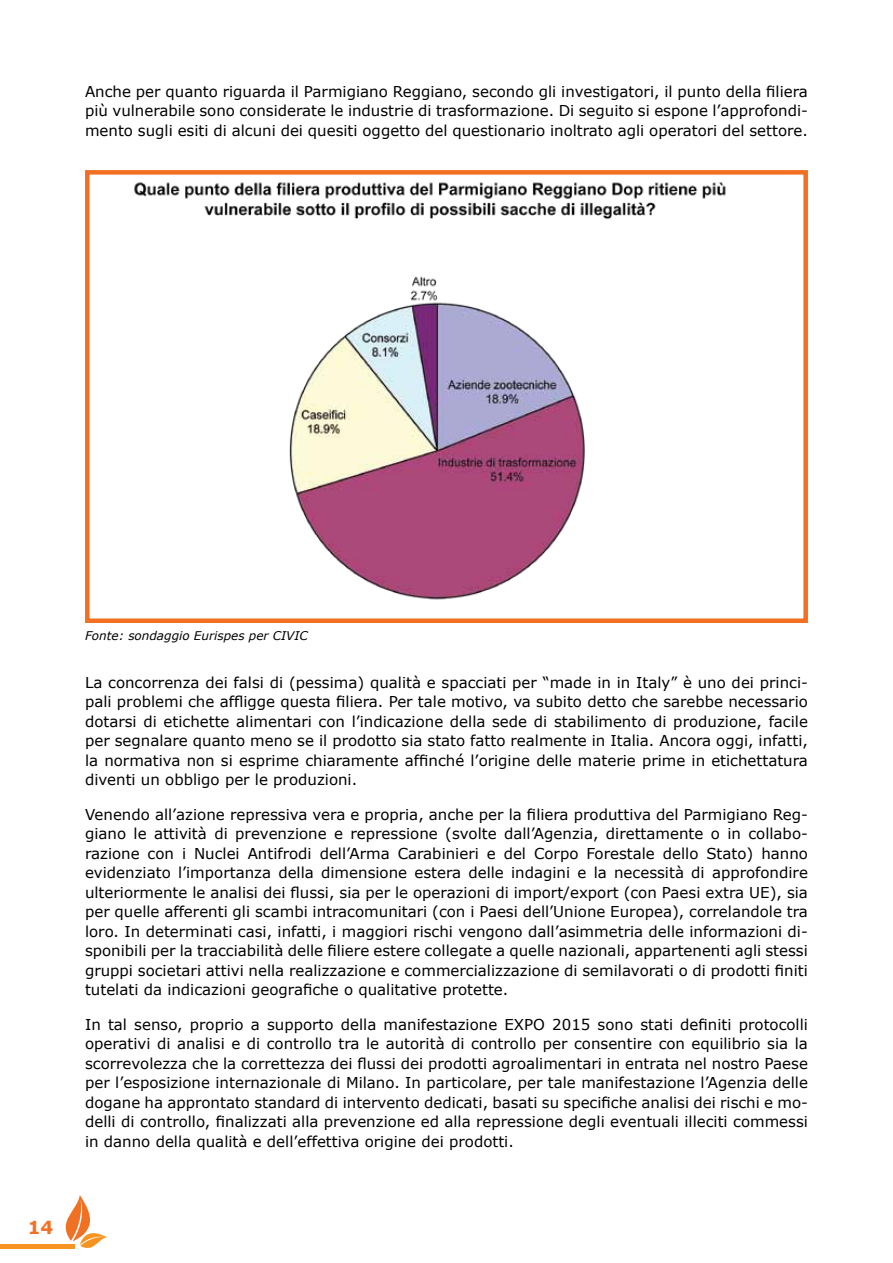
<style>
.page{position:relative;width:893px;height:1263px;background:#fff}
.page>*{position:absolute;margin:0;border:0;box-sizing:border-box;transform-origin:0 0}
.t1{font:700 18px "Verdana";color:#f36f21}
.t2{font:15px/19.5px "Verdana";color:#000;text-align:justify}
.t3{font:italic 12px "Verdana";color:#000}
</style>
<div class="page">
<svg style="left:65px;top:1195px;width:42px;height:53px"></svg>
<div style="left:0;top:1244px;width:75px;height:5px;background:#f69321"></div>
<img style="left:134px;top:182px;width:592px;height:418px">
<div style="left:85px;top:170px;width:723px;height:453px;border:4px solid #f36f21"></div>
<p class="t2" style="left:85px;top:82px;width:724px">Anche per quanto riguarda il Parmigiano Reggiano, secondo gli investigatori, il punto della filiera più vulnerabile sono considerate le industrie di trasformazione. Di seguito si espone l’approfondi&shy;mento sugli esiti di alcuni dei quesiti oggetto del questionario inoltrato agli operatori del settore.</p>
<p class="t1" style="left:28px;top:1216px;width:27px">14</p>
<p class="t3" style="left:85px;top:628px;width:224px">Fonte: sondaggio Eurispes per CIVIC</p>
<p class="t2" style="left:85px;top:673px;width:724px">La concorrenza dei falsi di (pessima) qualità e spacciati per “made in in Italy” è uno dei princi&shy;pali problemi che affligge questa filiera. Per tale motivo, va subito detto che sarebbe necessario dotarsi di etichette alimentari con l’indicazione della sede di stabilimento di produzione, facile per segnalare quanto meno se il prodotto sia stato fatto realmente in Italia. Ancora oggi, infatti, la normativa non si esprime chiaramente affinché l’origine delle materie prime in etichettatura diventi un obbligo per le produzioni.</p>
<p class="t2" style="left:85px;top:805px;width:724px">Venendo all’azione repressiva vera e propria, anche per la filiera produttiva del Parmigiano Reg&shy;giano le attività di prevenzione e repressione (svolte dall’Agenzia, direttamente o in collabo&shy;razione con i Nuclei Antifrodi dell’Arma Carabinieri e del Corpo Forestale dello Stato) hanno evidenziato l’importanza della dimensione estera delle indagini e la necessità di approfondire ulteriormente le analisi dei flussi, sia per le operazioni di import/export (con Paesi extra UE), sia per quelle afferenti gli scambi intracomunitari (con i Paesi dell’Unione Europea), correlandole tra loro. In determinati casi, infatti, i maggiori rischi vengono dall’asimmetria delle informazioni di&shy;sponibili per la tracciabilità delle filiere estere collegate a quelle nazionali, appartenenti agli stessi gruppi societari attivi nella realizzazione e commercializzazione di semilavorati o di prodotti finiti tutelati da indicazioni geografiche o qualitative protette.</p>
<p class="t2" style="left:85px;top:1015px;width:724px">In tal senso, proprio a supporto della manifestazione EXPO 2015 sono stati definiti protocolli operativi di analisi e di controllo tra le autorità di controllo per consentire con equilibrio sia la scorrevolezza che la correttezza dei flussi dei prodotti agroalimentari in entrata nel nostro Paese per l’esposizione internazionale di Milano. In particolare, per tale manifestazione l’Agenzia delle dogane ha approntato standard di intervento dedicati, basati su specifiche analisi dei rischi e mo&shy;delli di controllo, finalizzati alla prevenzione ed alla repressione degli eventuali illeciti commessi in danno della qualità e dell’effettiva origine dei prodotti.</p>
</div>
